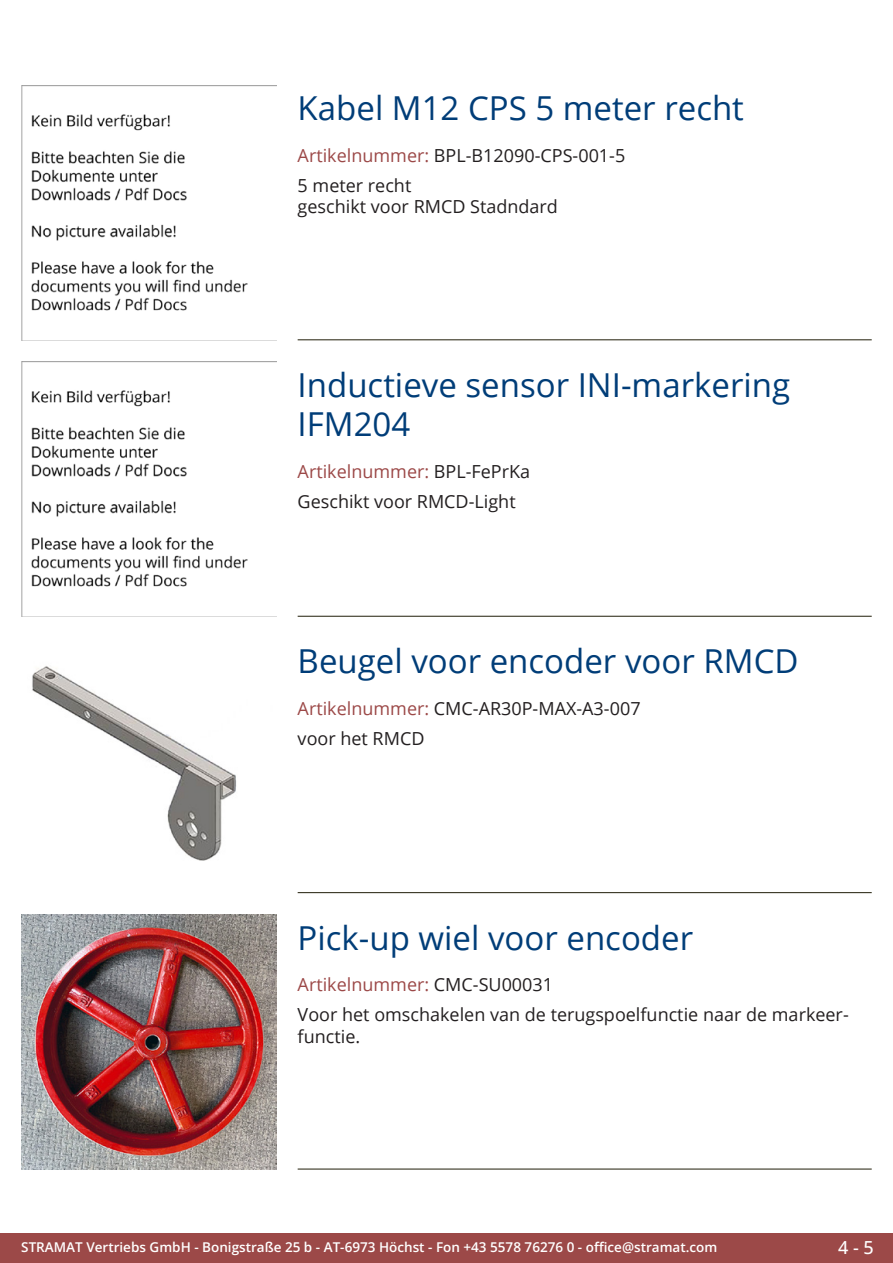
<style>
.page{position:relative;width:893px;height:1263px;background:#fff}
.page>*{position:absolute;margin:0;border:0;box-sizing:border-box;transform-origin:0 0}
.Produkttitel{font:33px/39.6px "Open Sans";color:#003d78}
.Beschreibung_Text{font:18px/21.6px "Open Sans";color:#231f20}
.TechDaten_Überschrif{font:18px "Open Sans";color:#231f20}
.TechDaten_Überschrif-2{font:18px "Open Sans";color:#9c4948}
.t1{font:500 18px "Open Sans";color:#fff}
.t2{font:600 13.5px "Open Sans";color:#fff}
.s1{color:#9c4948}
.s2{color:#231f20}
</style>
<div class="page">
<div style="left:0;top:1233px;width:893px;height:30px;background:#9c4948"></div>
<hr style="left:298px;top:340px;width:574px;height:1px;background:#201d08">
<hr style="left:298px;top:616px;width:574px;height:1px;background:#201d08">
<hr style="left:298px;top:892px;width:574px;height:1px;background:#201d08">
<hr style="left:298px;top:1169px;width:574px;height:1px;background:#201d08">
<img style="left:21px;top:85px;width:255px;height:255px">
<img style="left:21px;top:361px;width:255px;height:256px">
<img style="left:32px;top:666px;width:205px;height:195px">
<img style="left:21px;top:914px;width:255px;height:255px">
<p class="Produkttitel" style="left:298px;top:88px;width:448px">Kabel M12 CPS 5 meter recht</p>
<p class="TechDaten_Überschrif" style="left:298px;top:143px;width:329px"><span class="s1">Artikelnummer:</span> BPL-B12090-CPS-001-5</p>
<p class="Beschreibung_Text" style="left:298px;top:174px;width:262px">5 meter recht<br>geschikt voor RMCD Stadndard</p>
<p class="Produkttitel" style="left:298px;top:364px;width:494px">Inductieve sensor INI-markering<br>IFM204</p>
<p class="TechDaten_Überschrif-2" style="left:298px;top:459px;width:234px">Artikelnummer: <span class="s2">BPL-FePrKa</span></p>
<p class="Beschreibung_Text" style="left:298px;top:490px;width:220px">Geschikt voor RMCD-Light</p>
<p class="Produkttitel" style="left:298px;top:640px;width:502px">Beugel voor encoder voor RMCD</p>
<p class="TechDaten_Überschrif" style="left:298px;top:696px;width:344px"><span class="s1">Artikelnummer:</span> CMC-AR30P-MAX-A3-007</p>
<p class="Beschreibung_Text" style="left:298px;top:727px;width:128px">voor het RMCD</p>
<p class="Produkttitel" style="left:298px;top:917px;width:397px">Pick-up wiel voor encoder</p>
<p class="TechDaten_Überschrif-2" style="left:298px;top:972px;width:257px">Artikelnummer: <span class="s2">CMC-SU00031</span></p>
<p class="Beschreibung_Text" style="left:298px;top:1003px;width:551px">Voor het omschakelen van de terugspoelfunctie naar de markeer&shy;functie.</p>
<p class="t2" style="left:21px;top:1238px;width:698px">STRAMAT Vertriebs GmbH - Bonigstraße 25 b - AT-6973 Höchst - Fon +43 5578 76276 0 - office@stramat.com</p>
<p class="t1" style="left:838px;top:1234px;width:37px">4 - 5</p>
</div>
